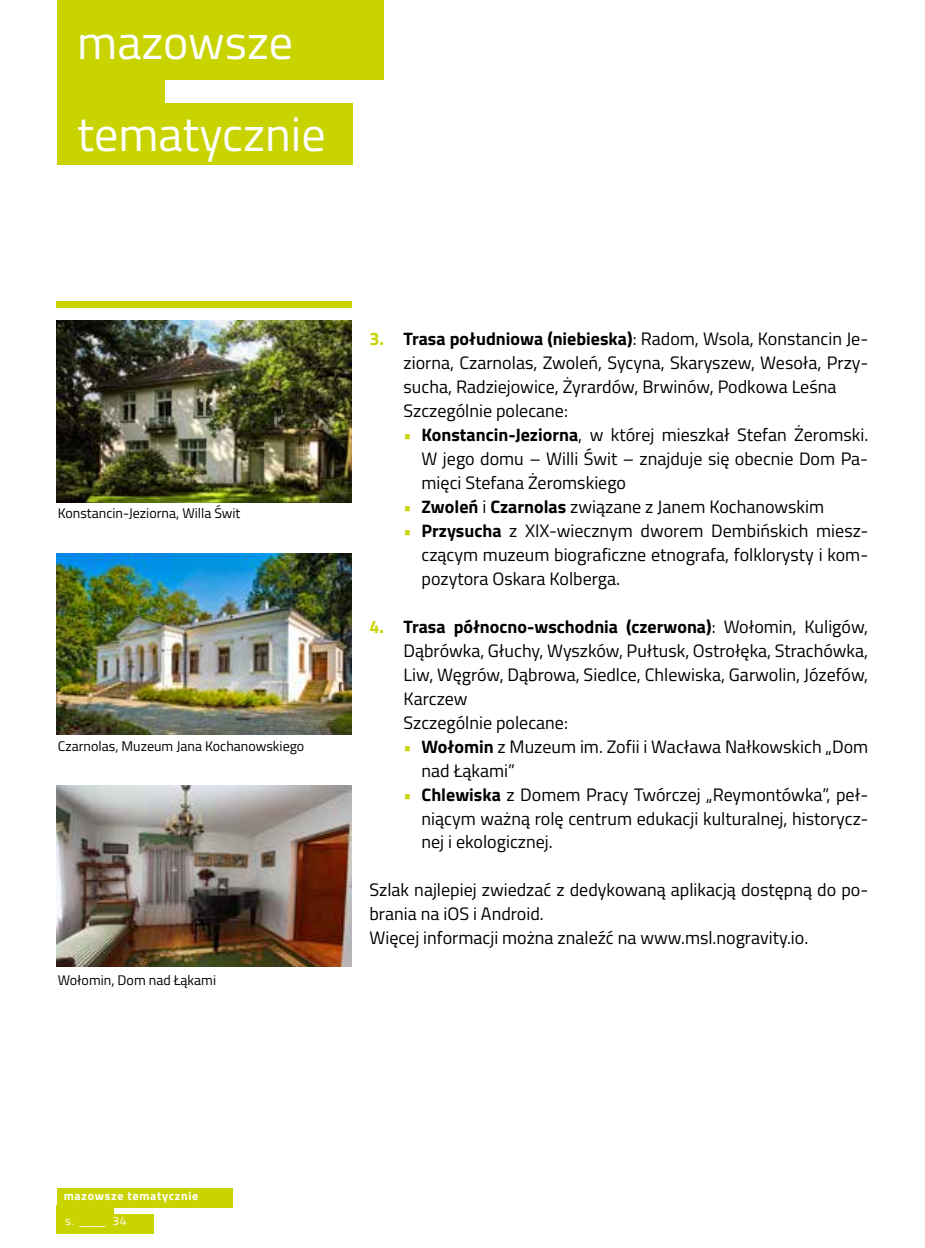
<style>
.page{position:relative;width:925px;height:1248px;background:#fff}
.page>*{position:absolute;margin:0;border:0;box-sizing:border-box;transform-origin:0 0}
.t1{font:48px/92px "Cairo";color:#fff}
.t2{font:18px/24px "Titillium";color:#000}
.t3{font:14px "Titillium";color:#000}
.t4{font:700 12px "Cairo";letter-spacing:.06em;color:#fff}
.t5{font:12px "Cairo";color:#fff}
.s1{font-weight:700;color:#c8d300}
.s2{font-weight:700}
</style>
<div class="page">
<div style="left:57px;top:1187px;width:175px;height:20px;background:#c8d300"></div>
<div style="left:57px;top:1204px;width:57px;height:12px;background:#c8d300"></div>
<div style="left:57px;top:1213px;width:97px;height:20px;background:#c8d300"></div>
<div style="left:57px;top:0;width:327px;height:80px;background:#c8d300"></div>
<div style="left:57px;top:66px;width:108px;height:50px;background:#c8d300"></div>
<div style="left:57px;top:103px;width:295px;height:61px;background:#c8d300"></div>
<img style="left:57px;top:320px;width:294px;height:182px">
<img style="left:57px;top:553px;width:294px;height:181px">
<img style="left:57px;top:785px;width:294px;height:181px">
<div style="left:57px;top:301px;width:294px;height:6px;background:#c8d300"></div>
<h1 class="t1" style="left:77px;top:-4px;width:250px">mazowsze tematycznie</h1>
<p class="t3" style="left:58px;top:503px;width:184px">Konstancin-Jeziorna, Willa Świt</p>
<p class="t3" style="left:58px;top:736px;width:248px">Czarnolas, Muzeum Jana Kochanowskiego</p>
<p class="t3" style="left:58px;top:969px;width:160px">Wołomin, Dom nad Łąkami</p>
<p class="t2" style="left:403px;top:325px;width:466px;text-indent:-34px"><span class="s1">3.</span> <span class="s2">Trasa południowa (niebieska)</span>: Radom, Wsola, Konstancin Je&shy;ziorna, Czarnolas, Zwoleń, Sycyna, Skaryszew, Wesoła, Przy&shy;sucha, Radziejowice, Żyrardów, Brwinów, Podkowa Leśna Szczególnie polecane:</p>
<p class="t2" style="left:421px;top:421px;width:448px;text-align:justify;text-indent:-18px"><span class="s1">•</span> <span class="s2">Konstancin-Jeziorna</span>, w której mieszkał Stefan Żeromski.<br>W jego domu – Willi Świt – znajduje się obecnie Dom Pa&shy;mięci Stefana Żeromskiego</p>
<p class="t2" style="left:403px;top:493px;width:422px"><span class="s1">•</span> <span class="s2">Zwoleń</span> i <span class="s2">Czarnolas</span> związane z Janem Kochanowskim</p>
<p class="t2" style="left:421px;top:517px;width:448px;text-align:justify;text-indent:-18px"><span class="s1">•</span> <span class="s2">Przysucha</span> z XIX-wiecznym dworem Dembińskich miesz&shy;czącym muzeum biograficzne etnografa, folklorysty i kom&shy;pozytora Oskara Kolberga.</p>
<p class="t2" style="left:403px;top:613px;width:466px;text-indent:-34px"><span class="s1">4.</span> <span class="s2">Trasa północno-wschodnia (czerwona)</span>: Wołomin, Kuligów, Dąbrówka, Głuchy, Wyszków, Pułtusk, Ostrołęka, Strachówka, Liw, Węgrów, Dąbrowa, Siedlce, Chlewiska, Garwolin, Józefów, Karczew<br>Szczególnie polecane:</p>
<p class="t2" style="left:421px;top:733px;width:448px;text-indent:-18px"><span class="s1">•</span> <span class="s2">Wołomin</span> z Muzeum im. Zofii i Wacława Nałkowskich „Dom nad Łąkami”</p>
<p class="t2" style="left:421px;top:781px;width:448px;text-align:justify;text-indent:-18px"><span class="s1">•</span> <span class="s2">Chlewiska</span> z Domem Pracy Twórczej „Reymontówka”, peł&shy;niącym ważną rolę centrum edukacji kulturalnej, historycz&shy;nej i ekologicznej.</p>
<p class="t2" style="left:369px;top:877px;width:500px">Szlak najlepiej zwiedzać z dedykowaną aplikacją dostępną do po&shy;brania na iOS i Android.<br>Więcej informacji można znaleźć na www.msl.nogravity.io.</p>
<p class="t4" style="left:64px;top:1185px;width:136px">mazowsze tematycznie</p>
<p class="t5" style="left:65px;top:1212px;width:63px">s . _____ 3 4</p>
</div>
